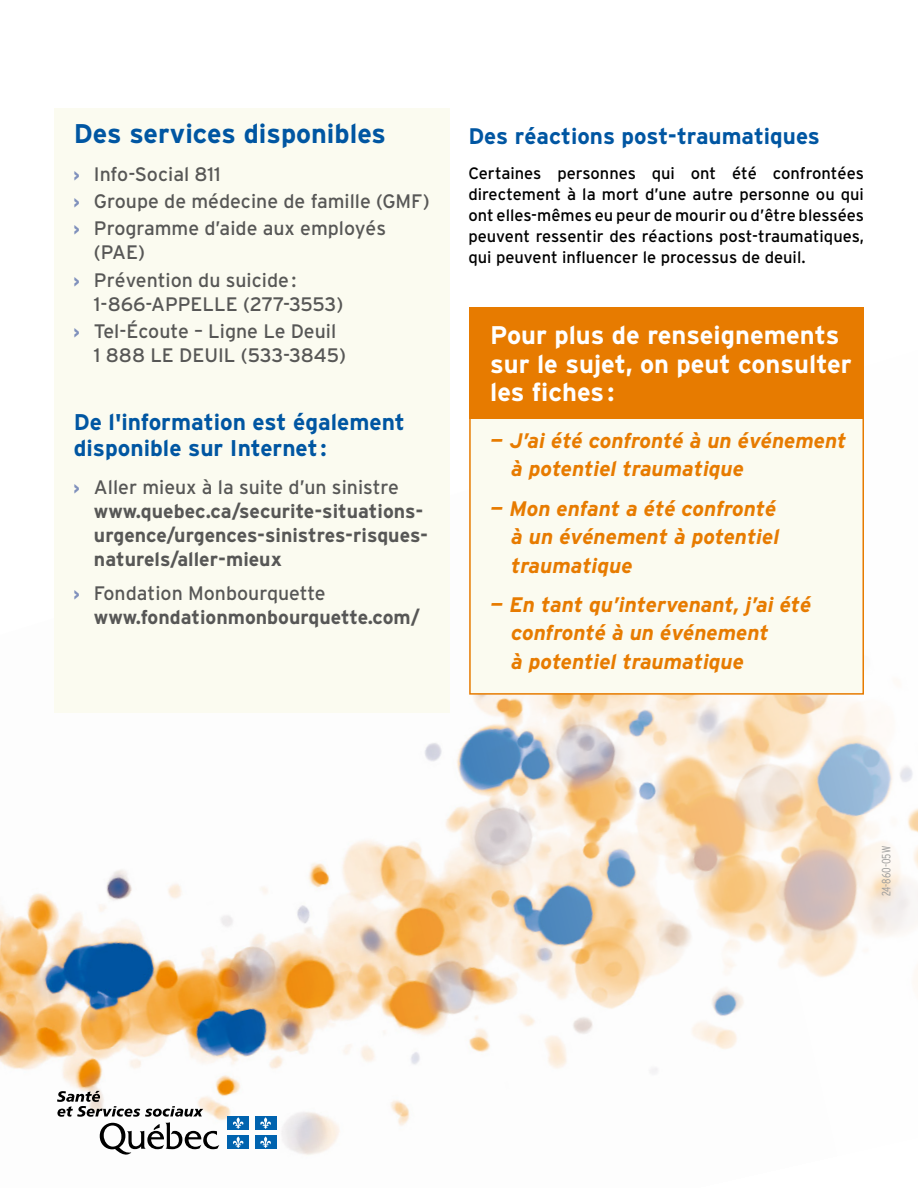
<style>
.page{position:relative;width:918px;height:1188px;background:#fff}
.page>*{position:absolute;margin:0;border:0;box-sizing:border-box;transform-origin:0 0}
.t1{font:700 27px "Interstate";color:#0056a2}
.Exergue{font:700 25.5px/28.5px "Interstate";color:#fff}
.t2{font:700 22.65px/25.8px "Interstate";color:#0056a2}
.t3{font:700 22.5px "Interstate";color:#0056a2}
.Exergue-2{font:italic 700 21px/28.5px "Interstate";color:#e77b00}
.t4{font:700 19.5px/24px "Interstate";color:#575756}
.t5{font:19.5px/24px "Interstate";color:#575756}
.t6{font:16.5px/21px "Interstate";color:#000;text-align:justify}
.t7{font:300 12px "Interstate Condensed";color:#9d9d9c}
.s1{font-family:"Interstate Condensed";font-weight:900;font-size:15px;color:#7f90bc}
.s2{font-weight:400}
</style>
<div class="page">
<img style="left:0;top:695px;width:918px;height:460px">
<div style="left:469px;top:414px;width:395px;height:281px;background:#fbfbf0;border:2px solid #e77b00"></div>
<div style="left:54px;top:108px;width:396px;height:605px;background:#fbfbf0"></div>
<div style="left:469px;top:307px;width:395px;height:112px;background:#e77b00"></div>
<svg style="left:57px;top:1091px;width:162px;height:64px"></svg>
<div style="left:228px;top:1117px;width:21px;height:13px;background:#0063af"></div>
<svg style="left:233px;top:1117px;width:11px;height:12px"></svg>
<div style="left:255px;top:1117px;width:21px;height:13px;background:#0063af"></div>
<svg style="left:260px;top:1117px;width:11px;height:12px"></svg>
<div style="left:228px;top:1136px;width:21px;height:13px;background:#0063af"></div>
<svg style="left:233px;top:1136px;width:11px;height:12px"></svg>
<div style="left:255px;top:1136px;width:21px;height:13px;background:#0063af"></div>
<svg style="left:260px;top:1136px;width:11px;height:12px"></svg>
<h2 class="t1" style="left:74px;top:119px;width:314px">Des services disponibles</h2>
<p class="t5" style="left:74px;top:162px;width:149px"><span class="s1">&gt;</span> Info-Social 811</p>
<p class="t5" style="left:74px;top:189px;width:357px"><span class="s1">&gt;</span> Groupe de médecine de famille (GMF)</p>
<p class="t5" style="left:94px;top:216px;width:294px;text-indent:-20px"><span class="s1">&gt;</span> Programme d’aide aux employés (PAE)</p>
<p class="t5" style="left:94px;top:268px;width:251px;text-indent:-20px"><span class="s1">&gt;</span> Prévention du suicide:<br>1-866-APPELLE (277-3553)</p>
<p class="t5" style="left:94px;top:319px;width:253px;text-indent:-20px"><span class="s1">&gt;</span> Tel-Écoute – Ligne Le Deuil<br>1 888 LE DEUIL (533-3845)</p>
<h2 class="t2" style="left:74px;top:409px;width:333px">De l'information est également disponible sur Internet :</h2>
<p class="t4" style="left:94px;top:475px;width:336px;text-indent:-20px"><span class="s1">&gt;</span> <span class="s2">Aller mieux à la suite d’un sinistre </span>www.quebec.ca/securite-situations&shy;urgence/urgences-sinistres-risques&shy;naturels/aller-mieux</p>
<p class="t4" style="left:94px;top:581px;width:327px;text-indent:-20px"><span class="s1">&gt;</span> <span class="s2">Fondation Monbourquette </span>www.fondationmonbourquette.com/</p>
<h2 class="t3" style="left:468px;top:124px;width:353px">Des réactions post-traumatiques</h2>
<p class="t6" style="left:468px;top:162px;width:397px">Certaines personnes qui ont été confrontées directement à la mort d’une autre personne ou qui ont elles-mêmes eu peur de mourir ou d’être blessées peuvent ressentir des réactions post-traumatiques, qui peuvent influencer le processus de deuil.</p>
<p class="Exergue" style="left:490px;top:321px;width:363px">Pour plus de renseignements sur le sujet, on peut consulter les fiches:</p>
<p class="Exergue-2" style="left:511px;top:426px;width:337px;text-indent:-21px">— J’ai été confronté à un événement à potentiel traumatique</p>
<p class="Exergue-2" style="left:511px;top:494px;width:270px;text-indent:-21px">— Mon enfant a été confronté à un événement à potentiel traumatique</p>
<p class="Exergue-2" style="left:511px;top:590px;width:302px;text-indent:-21px">— En tant qu’intervenant, j’ai été confronté à un événement<br>à potentiel traumatique</p>
<h2 class="t7" style="left:879px;top:896px;width:52px;rotate:-90deg">24-860-05W</h2>
</div>
